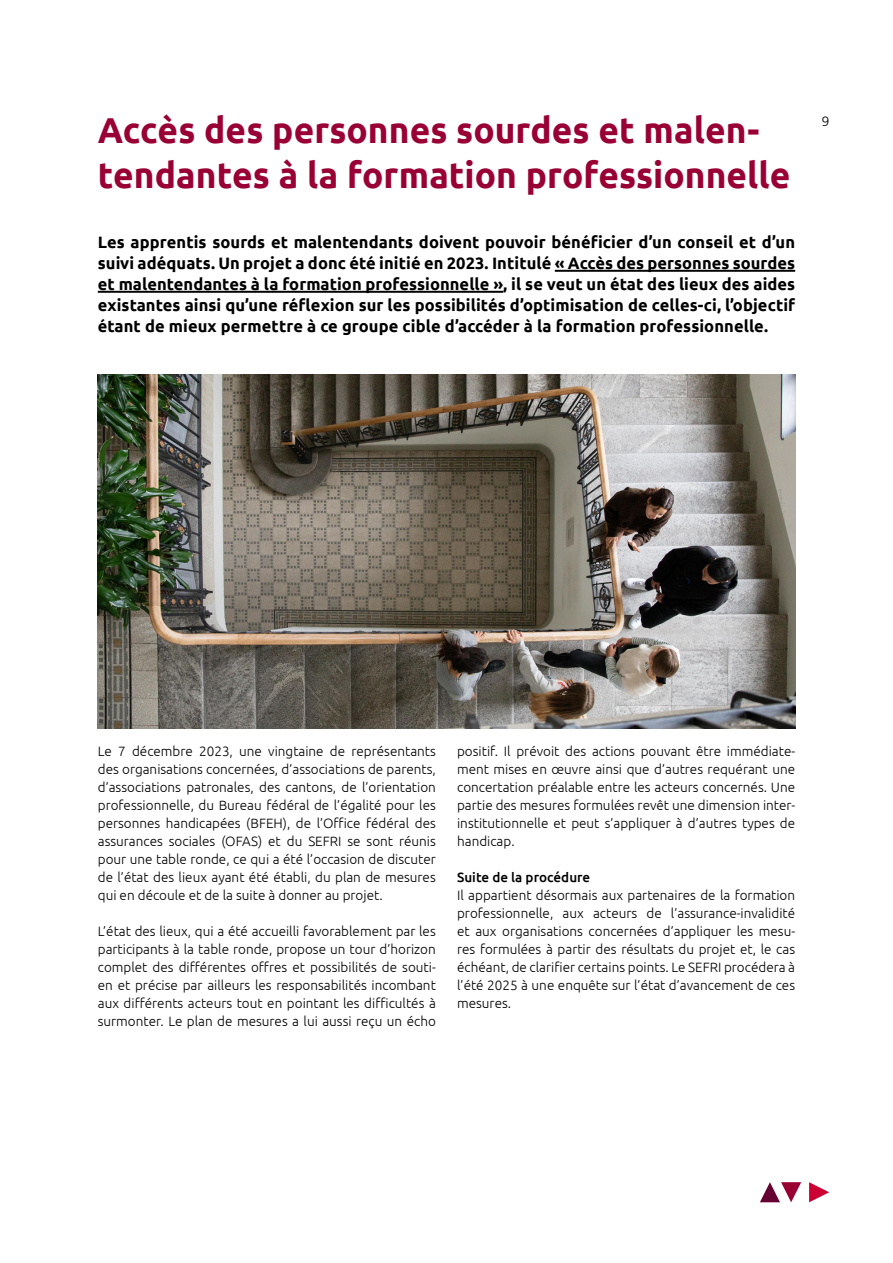
<style>
.page{position:relative;width:893px;height:1263px;background:#fff}
.page>*{position:absolute;margin:0;border:0;box-sizing:border-box;transform-origin:0 0}
.t1{font:700 36px/45px "Ubuntu";color:#903}
.t2{font:700 16.5px/21px "Ubuntu";letter-spacing:.005em;color:#000;text-align:justify}
.t3{font:300 13.5px/18px "Ubuntu";color:#000;text-align:justify}
.t4{font:500 13.5px "Ubuntu";color:#000}
.t5{font:300 13.5px "Frutiger LT Std";color:#000}
</style>
<div class="page">
<hr style="left:555px;top:270px;width:240px;height:2px;background:#000">
<hr style="left:98px;top:291px;width:405px;height:2px;background:#000">
<img style="left:98px;top:374px;width:697px;height:354px">
<svg style="left:760px;top:1182px;width:41px;height:20px"></svg>
<svg style="left:809px;top:1182px;width:20px;height:20px"></svg>
<h1 class="t1" style="left:98px;top:107px;width:694px">Accès des personnes sourdes et malen&shy;tendantes à la formation professionnelle</h1>
<p class="t2" style="left:98px;top:231px;width:699px">Les apprentis sourds et malentendants doivent pouvoir bénéficier d’un conseil et d’un suivi adéquats. Un projet a donc été initié en 2023. Intitulé « Accès des personnes sourdes et malentendantes à la formation professionnelle », il se veut un état des lieux des aides existantes ainsi qu’une réflexion sur les possibilités d’optimisation de celles-ci, l’objectif étant de mieux permettre à ce groupe cible d’accéder à la formation professionnelle.</p>
<p class="t5" style="left:822px;top:114px;width:9px">9</p>
<p class="t3" style="left:98px;top:742px;width:340px">Le 7 décembre 2023, une vingtaine de représentants des organisations concernées, d’associations de parents, d’associations patronales, des cantons, de l’orientation professionnelle, du Bureau fédéral de l’égalité pour les personnes handicapées (BFEH), de l’Office fédéral des assurances sociales (OFAS) et du SEFRI se sont réunis pour une table ronde, ce qui a été l’occasion de discuter de l’état des lieux ayant été établi, du plan de mesures qui en découle et de la suite à donner au projet.</p>
<p class="t3" style="left:98px;top:922px;width:340px">L’état des lieux, qui a été accueilli favorablement par les participants à la table ronde, propose un tour d’horizon complet des différentes offres et possibilités de souti&shy;en et précise par ailleurs les responsabilités incombant aux différents acteurs tout en pointant les difficultés à surmonter. Le plan de mesures a lui aussi reçu un écho</p>
<p class="t3" style="left:457px;top:742px;width:340px">positif. Il prévoit des actions pouvant être immédiate&shy;ment mises en œuvre ainsi que d’autres requérant une concertation préalable entre les acteurs concernés. Une partie des mesures formulées revêt une dimension inter&shy;institutionnelle et peut s’appliquer à d’autres types de handicap.</p>
<p class="t4" style="left:457px;top:869px;width:135px">Suite de la procédure</p>
<p class="t3" style="left:457px;top:886px;width:340px">Il appartient désormais aux partenaires de la formation professionnelle, aux acteurs de l’assurance-invalidité et aux organisations concernées d’appliquer les mesu&shy;res formulées à partir des résultats du projet et, le cas échéant, de clarifier certains points. Le SEFRI procédera à l’été 2025 à une enquête sur l’état d’avancement de ces mesures.</p>
</div>
